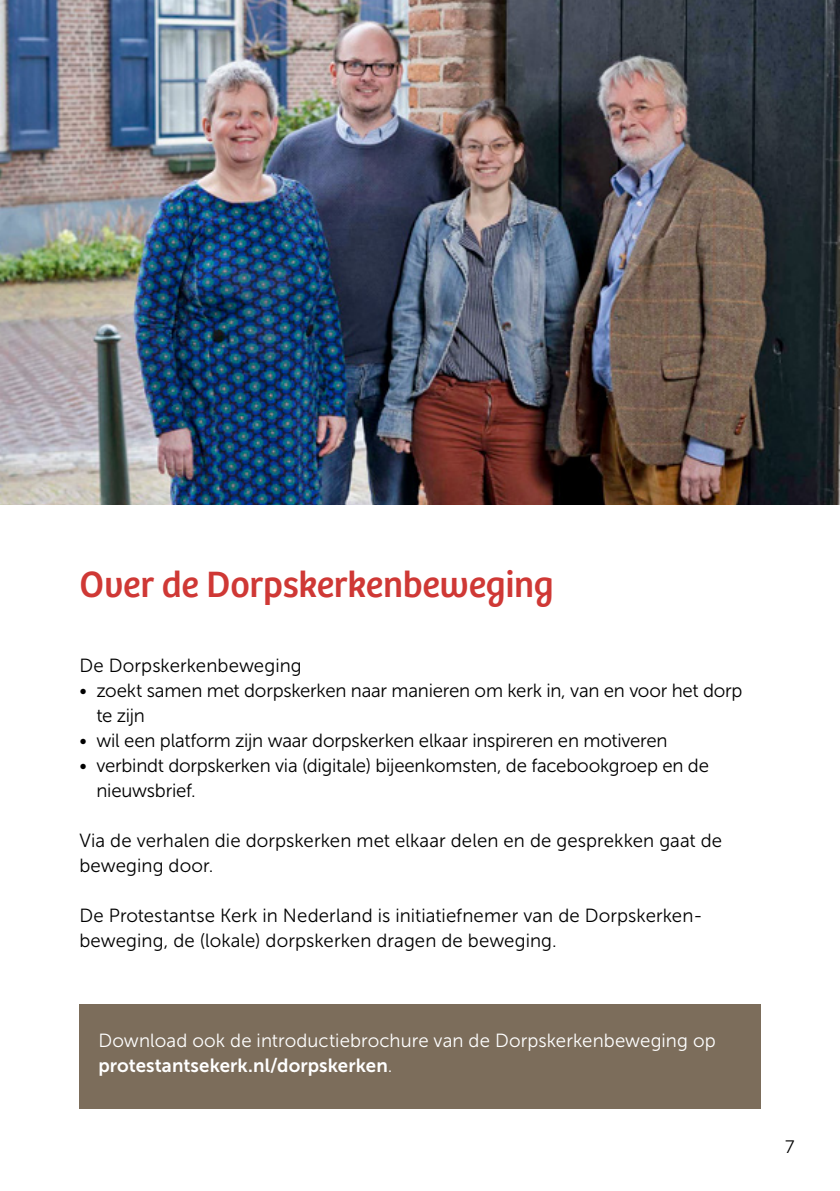
<style>
.page{position:relative;width:840px;height:1191px;background:#fff}
.page>*{position:absolute;margin:0;border:0;box-sizing:border-box;transform-origin:0 0}
.t1{font:38px "Bree";letter-spacing:-.005em;color:#cf3835}
.t2{font:19px/25px "Museo Sans 300";letter-spacing:-.01em;color:#000}
.t3{font:19px "Museo Sans 300";letter-spacing:.005em;color:#fff}
.t4{font:19px "Museo Sans 700";letter-spacing:.005em;color:#fff}
.t5{font:18px "Museo Sans 300";color:#000}
.s1{font-family:"Museo Sans 300"}
</style>
<div class="page">
<div style="left:79px;top:1003px;width:681px;height:105px;background:#7c6d5b"></div>
<img style="left:0;top:0;width:839px;height:504px">
<h1 class="t1" style="left:79px;top:562px;width:475px">Over de Dorpskerkenbeweging</h1>
<p class="t2" style="left:79px;top:653px;width:224px">De Dorpskerkenbeweging</p>
<p class="t2" style="left:96px;top:678px;width:647px;text-indent:-17px">• zoekt samen met dorpskerken naar manieren om kerk in, van en voor het dorp te zijn</p>
<p class="t2" style="left:79px;top:728px;width:589px">• wil een platform zijn waar dorpskerken elkaar inspireren en motiveren</p>
<p class="t2" style="left:96px;top:753px;width:613px;text-indent:-17px">• verbindt dorpskerken via (digitale) bijeenkomsten, de facebookgroep en de nieuwsbrief.</p>
<p class="t2" style="left:79px;top:828px;width:644px">Via de verhalen die dorpskerken met elkaar delen en de gesprekken gaat de beweging door.</p>
<p class="t2" style="left:79px;top:903px;width:624px">De Protestantse Kerk in Nederland is initiatiefnemer van de Dorpskerken&shy;beweging, de (lokale) dorpskerken dragen de beweging.</p>
<p class="t3" style="left:98px;top:1030px;width:618px">Download ook de introductiebrochure van de Dorpskerkenbeweging op</p>
<p class="t4" style="left:98px;top:1055px;width:295px">protestantsekerk.nl/dorpskerken<span class="s1">.</span></p>
<p class="t5" style="left:784px;top:1137px;width:11px">7</p>
</div>
